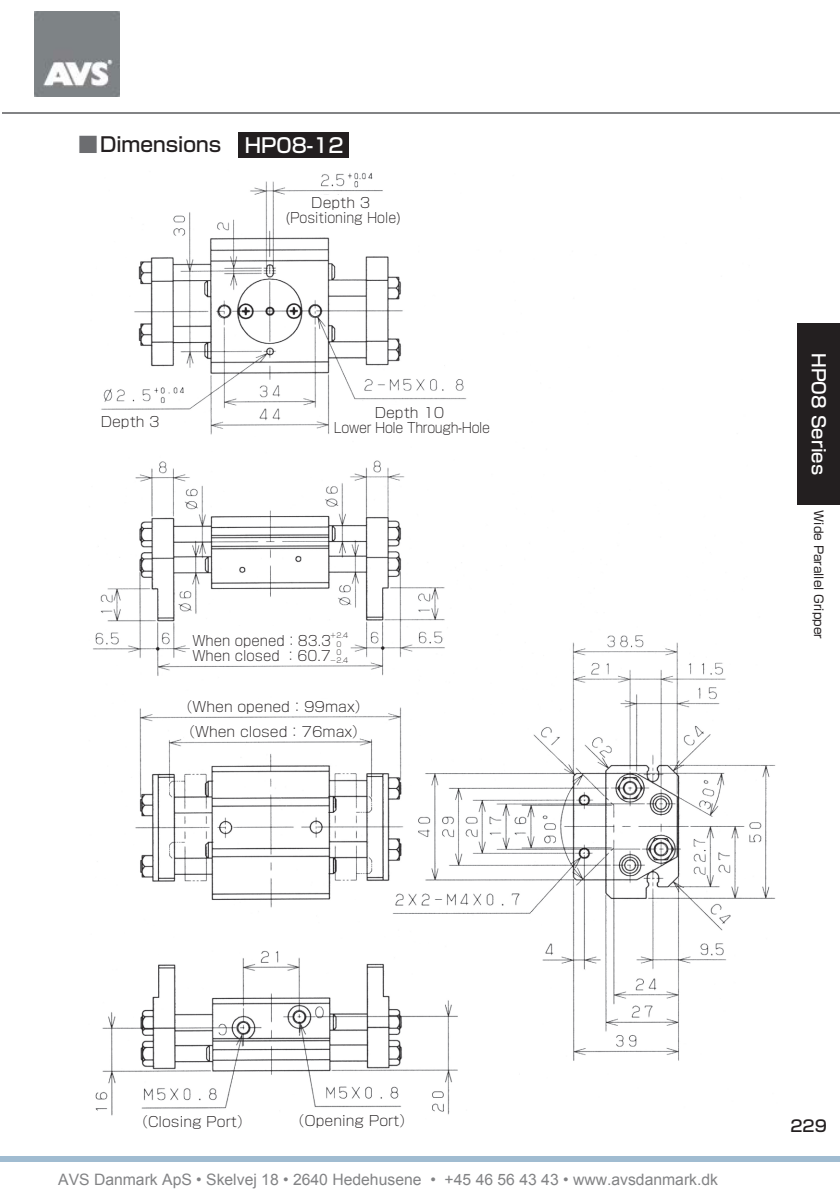
<style>
.page{position:relative;width:840px;height:1191px;background:#fff}
.page>*{position:absolute;margin:0;border:0;box-sizing:border-box;transform-origin:0 0}
.t1{font:500 20px "Shin Go Pro";color:#231f20}
.t2{font:500 18px "Shin Go Pro";color:#fff}
.t3{font:500 16px "Shin Go Pro";color:#231f20}
.t4{font:15.8px "Arial";color:#828385}
.t5{font:14px/15.4px "Shin Go Pro Ex Light 90 msp RKSJ H";color:#231f20;text-align:center}
.t6{font:14px/15.4px "Shin Go Pro Ex Light 90 msp RKSJ H";color:#231f20;scale:.95 1}
.t7{font:14px/15.4px "Shin Go Pro Ex Light 90 msp RKSJ H";letter-spacing:-.025em;color:#231f20;text-align:center}
.t8{font:12px "Shin Go Pro";color:#231f20}
.t9{font:7px/8.2px "Shin Go Pro Ex Light 90 msp RKSJ H";color:#231f20;scale:.95 1}
.s1{color:#6c6d70}
.s2{color:#fff}
</style>
<div class="page">
<div style="left:238px;top:132px;width:111px;height:25px;background:#231f20"></div>
<img style="left:93px;top:172px;width:683px;height:944px">
<div style="left:285px;top:194px;width:125px;height:33px;background:#fff"></div>
<div style="left:353px;top:405px;width:126px;height:36px;background:#fff"></div>
<div style="left:98px;top:414px;width:77px;height:18px;background:#fff"></div>
<div style="left:190px;top:625px;width:160px;height:40px;background:#fff"></div>
<div style="left:194px;top:698px;width:159px;height:16px;background:#fff"></div>
<div style="left:194px;top:724px;width:159px;height:16px;background:#fff"></div>
<div style="left:139px;top:1113px;width:103px;height:19px;background:#fff"></div>
<div style="left:296px;top:1110px;width:107px;height:21px;background:#fff"></div>
<div style="left:797px;top:323px;width:42px;height:182px;background:#231f20"></div>
<img style="left:34px;top:11px;width:86px;height:86px">
<h1 class="t1" style="left:78px;top:128px;width:267px"><span class="s1">■</span>Dimensions <span class="s2">HP08-12</span></h1>
<p class="t5" style="left:101px;top:412px;width:61px">Depth 3</p>
<p class="t5" style="left:285px;top:193px;width:117px">Depth 3 (Positioning Hole)</p>
<p class="t7" style="left:334px;top:403px;width:157px">Depth 10<br>Lower Hole Through-Hole</p>
<p class="t6" style="left:192px;top:631px;width:148px">When opened：83.3<br>When closed ：60.7</p>
<p class="t9" style="left:329px;top:631px;width:21px">＋2.4　0　0－2.4</p>
<p class="t5" style="left:178px;top:691px;width:191px;line-height:25.6px;text-align:left">（When opened：99max）（When closed：76max）</p>
<p class="t2" style="left:833px;top:353px;width:123px;rotate:90deg">HP08 Series</p>
<p class="t8" style="left:828px;top:510px;width:130px;rotate:90deg">Wide Parallel Gripper</p>
<p class="t5" style="left:134px;top:1112px;width:118px">（Closing Port）</p>
<p class="t5" style="left:290px;top:1111px;width:124px">（Opening Port）</p>
<p class="t3" style="left:790px;top:1112px;width:38px">229</p>
<p class="t4" style="left:58px;top:1169px;width:661px">AVS Danmark ApS • Skelvej 18 • 2640 Hedehusene • +45 46 56 43 43 • www.avsdanmark.dk</p>
</div>
